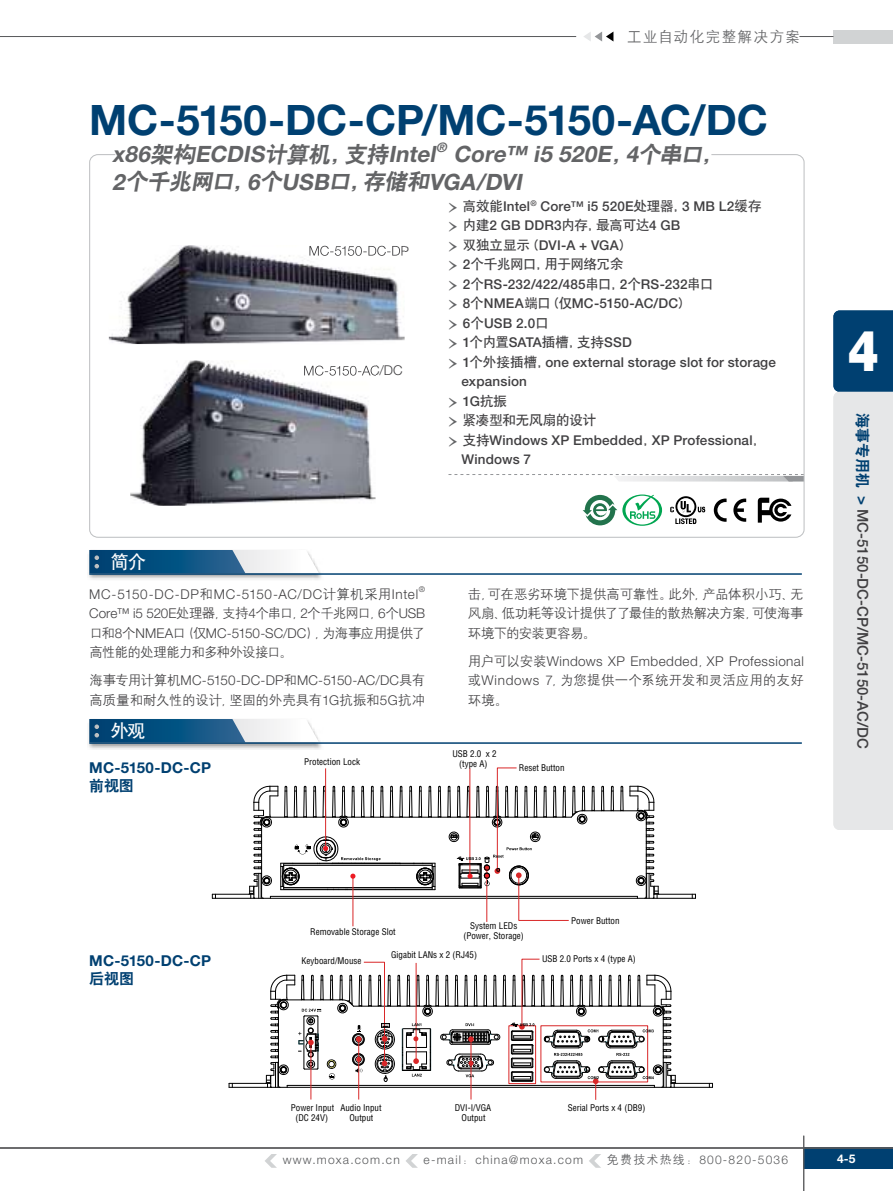
<style>
.page{position:relative;width:893px;height:1191px;background:#fff}
.page>*{position:absolute;margin:0;border:0;box-sizing:border-box;transform-origin:0 0}
.t1{font:900 56.1px "Helvetica";color:#fff;scale:.82 1}
.t2{font:700 42px "Helvetica Neue LT Std";letter-spacing:-.005em;color:#004071}
.t3{font:italic 700 22.5px/27px "Helvetica Neue LT Std";color:#636466}
.t4{font:18px "H Yb 1 gj";color:#fff}
.t5{font:500 15px "Helvetica Neue LT Std";color:#414042}
.t6{font:700 15px "Helvetica Neue LT Std";letter-spacing:.01em;color:#004071}
.t7{font:15px "H Yg 2 gj";letter-spacing:.06em;color:#636466}
.t8{font:15px "H Yb 2 gj";letter-spacing:-.01em;color:#004071}
.t9{font:500 13.5px/19.5px "Helvetica Neue LT Std";letter-spacing:.01em;color:#414042}
.t10{font:300 13.5px "Helvetica Neue LT Std";letter-spacing:.02em;color:#414042}
.t11{font:300 13.5px/19.5px "Helvetica Neue LT Std";color:#414042}
.t12{font:13.5px/19.5px "H Yg 2 gj";letter-spacing:-.03em;color:#414042;text-align:justify}
.t13{font:300 13.5px "Helvetica Neue LT Std";letter-spacing:.05em;color:#414042}
.t14{font:13.5px/19.5px "H Yg 2 gj";letter-spacing:.005em;color:#414042}
.t15{font:13.5px "H Yg 2 gj";letter-spacing:-.01em;color:#414042}
.t16{font:13.5px "H Yb 1 gj";letter-spacing:-.02em;color:#414042}
.t17{font:13.5px "H Yg 2 gj";letter-spacing:-.06em;color:#414042}
.t18{font:italic 700 13.05px "Helvetica Neue LT Std";color:#636466}
.t19{font:300 12px "Helvetica Neue LT Std";letter-spacing:.1em;color:#58595b}
.t20{font:700 12px "Helvetica Neue LT Std";color:#fff}
.t21{font:condensed 9px/9.8px "Helvetica";color:#000;text-align:center}
.t22{font:300 7.8px "Helvetica Neue LT Std";color:#414042}
.s1{font-family:"H Yb 2 gj";font-weight:400}
.s2{font-family:"Garamond Premr Pro";font-weight:400;font-size:27px;color:#636466}
.s3{font-family:"H Yb 1 gj";font-weight:400}
.s4{font-family:"Garamond Premr Pro";font-size:27px;color:#636466}
.s5{font-family:"Helvetica Neue LT Std";font-weight:500}
.s6{font-family:"H Yg 2 gj";font-weight:400}
.s7{font-family:"Helvetica Neue LT Std";font-weight:300}
.s8{font-family:"H Yb 2 gj";font-weight:400;color:#004071}
.s9{font-weight:700;color:#004071}
</style>
<div class="page">
<div style="left:833px;top:30px;width:60px;height:13px;background:#d1d3d4"></div>
<div style="left:804px;top:1147px;width:89px;height:22px;background:#004071"></div>
<hr style="left:799px;top:36px;width:34px;height:1px;background:#58595b">
<svg style="left:584px;top:32px;width:29px;height:10px"></svg>
<hr style="left:0;top:36px;width:576px;height:1px;background:#58595b">
<hr style="left:803px;top:1135px;width:1px;height:56px;background:#5a5b5d">
<hr style="left:0;top:1147px;width:893px;height:1px;background:#58595b">
<svg style="left:265px;top:1154px;width:12px;height:13px"></svg>
<svg style="left:406px;top:1154px;width:12px;height:13px"></svg>
<svg style="left:589px;top:1154px;width:12px;height:13px"></svg>
<svg style="left:833px;top:310px;width:60px;height:520px;background:#c2cdd5"></svg>
<svg style="left:448px;top:474px;width:354px;height:7px"></svg>
<img style="left:88px;top:740px;width:233px;height:9px">
<svg style="left:89px;top:719px;width:230px;height:23px"></svg>
<hr style="left:89px;top:742px;width:713px;height:2px;background:#004071">
<img style="left:88px;top:571px;width:233px;height:9px">
<svg style="left:89px;top:550px;width:230px;height:23px"></svg>
<hr style="left:89px;top:573px;width:713px;height:2px;background:#004071">
<svg style="left:714px;top:498px;width:13px;height:24px"></svg>
<svg style="left:733px;top:498px;width:13px;height:24px"></svg>
<svg style="left:758px;top:497px;width:33px;height:25px"></svg>
<svg style="left:670px;top:496px;width:35px;height:28px"></svg>
<svg style="left:583px;top:494px;width:79px;height:32px"></svg>
<hr style="left:653px;top:898px;width:42px;height:1px;background:#000">
<hr style="left:212px;top:898px;width:51px;height:1px;background:#000">
<hr style="left:263px;top:898px;width:390px;height:1px;background:#000">
<hr style="left:270px;top:896px;width:367px;height:1px;background:#000">
<hr style="left:654px;top:894px;width:41px;height:1px;background:#000">
<hr style="left:212px;top:894px;width:42px;height:1px;background:#000">
<hr style="left:281px;top:889px;width:154px;height:1px;background:#000">
<hr style="left:284px;top:888px;width:148px;height:1px;background:#000">
<hr style="left:284px;top:887px;width:148px;height:1px;background:#000">
<hr style="left:284px;top:865px;width:148px;height:1px;background:#000">
<hr style="left:281px;top:863px;width:154px;height:1px;background:#000">
<hr style="left:267px;top:817px;width:304px;height:1px;background:#000">
<hr style="left:582px;top:810px;width:59px;height:1px;background:#000">
<svg style="left:692px;top:894px;width:4px;height:4px"></svg>
<svg style="left:601px;top:785px;width:3px;height:25px"></svg>
<svg style="left:610px;top:785px;width:4px;height:26px"></svg>
<svg style="left:620px;top:785px;width:40px;height:114px"></svg>
<hr style="left:325px;top:768px;width:1px;height:81px;background:#d92728">
<hr style="left:353px;top:875px;width:1px;height:51px;background:#d92728">
<hr style="left:486px;top:868px;width:1px;height:54px;background:#d92728">
<svg style="left:409px;top:767px;width:186px;height:154px"></svg>
<svg style="left:248px;top:785px;width:155px;height:114px"></svg>
<img style="left:109px;top:245px;width:296px;height:99px">
<img style="left:309px;top:246px;width:96px;height:10px">
<img style="left:130px;top:360px;width:245px;height:146px">
<img style="left:304px;top:365px;width:71px;height:11px">
<hr style="left:670px;top:1087px;width:42px;height:1px;background:#000">
<hr style="left:229px;top:1087px;width:51px;height:1px;background:#000">
<hr style="left:671px;top:1083px;width:41px;height:1px;background:#000">
<hr style="left:229px;top:1083px;width:42px;height:1px;background:#000">
<svg style="left:265px;top:958px;width:412px;height:141px"></svg>
<p class="t7" style="left:627px;top:29px;width:175px">工业自动化完整解决方案</p>
<h2 class="t2" style="left:89px;top:94px;width:680px">MC-5150-DC-CP/MC-5150-AC/DC</h2>
<h3 class="t3" style="left:112px;top:140px;width:329px">x86<span class="s1">架构</span>ECDIS<span class="s1">计算机，支持</span>Intel</h3>
<p class="t18" style="left:436px;top:139px;width:15px">®</p>
<h3 class="t3" style="left:112px;top:140px;width:617px;text-indent:341px">Core™ i5 520E<span class="s1">，</span>4<span class="s1">个串口，<br></span>2<span class="s1">个千兆网口，</span>6<span class="s1">个</span>USB<span class="s1">口，存储和</span>VGA/DVI</h3>
<p class="t9" style="left:446px;top:196px;width:316px"><span class="s2">›</span> <span class="s3">高效能</span>Intel<sup>®</sup> Core™ i5 520E<span class="s3">处理器，</span>3 MB L2<span class="s3">缓存</span><span class="s2">›</span> <span class="s3">内建</span>2 GB DDR3<span class="s3">内存，最高可达</span>4 GB<br><span class="s2">›</span> <span class="s3">双独立显示（</span>DVI-A + VGA<span class="s3">）</span></p>
<p class="t16" style="left:446px;top:258px;width:178px"><span class="s4">›</span> <span class="s5">2</span>个千兆网口，用于网络冗余</p>
<p class="t9" style="left:446px;top:274px;width:268px"><span class="s2">›</span> 2<span class="s3">个</span>RS-232/422/485<span class="s3">串口，</span>2<span class="s3">个</span>RS-232<span class="s3">串口</span></p>
<p class="t9" style="left:446px;top:293px;width:246px"><span class="s2">›</span> 8<span class="s3">个</span>NMEA<span class="s3">端口（仅</span>MC-5150-AC/DC<span class="s3">）</span></p>
<p class="t9" style="left:446px;top:313px;width:103px"><span class="s2">›</span> 6<span class="s3">个</span>USB 2.0<span class="s3">口</span></p>
<p class="t9" style="left:446px;top:332px;width:187px"><span class="s2">›</span> 1<span class="s3">个内置</span>SATA<span class="s3">插槽，支持</span>SSD</p>
<p class="t9" style="left:446px;top:352px;width:331px"><span class="s2">›</span> 1<span class="s3">个外接插槽，</span>one external storage slot for storage</p>
<p class="t9" style="left:462px;top:371px;width:67px">expansion</p>
<p class="t9" style="left:446px;top:391px;width:62px"><span class="s2">›</span> 1G<span class="s3">抗振</span></p>
<p class="t16" style="left:446px;top:414px;width:151px"><span class="s4">›</span> 紧凑型和无风扇的设计</p>
<p class="t9" style="left:461px;top:430px;width:305px;text-indent:-15px"><span class="s2">›</span> <span class="s3">支持</span>Windows XP Embedded<span class="s3">，</span>XP Professional<span class="s3">，<br></span>Windows 7</p>
<h3 class="t4" style="left:111px;top:552px;width:37px">简介</h3>
<p class="t13" style="left:89px;top:585px;width:330px">MC-5150-DC-DP<span class="s6">和</span>MC-5150-AC/DC<span class="s6">计算机采用</span>Intel</p>
<p class="t22" style="left:419px;top:584px;width:8px">®</p>
<p class="t11" style="left:89px;top:603px;width:337px">Core™ i5 520E<span class="s6">处理器，支持</span>4<span class="s6">个串口，</span>2<span class="s6">个千兆网口，</span>6<span class="s6">个</span>USB<span class="s6">口和</span>8<span class="s6">个</span>NMEA<span class="s6">口（仅</span>MC-5150-SC/DC<span class="s6">），为海事应用提供了</span></p>
<p class="t17" style="left:89px;top:645px;width:205px">高性能的处理能力和多种外设接口。</p>
<p class="t10" style="left:89px;top:672px;width:337px"><span class="s6">海事专用计算机</span>MC-5150-DC-DP<span class="s6">和</span>MC-5150-AC/DC<span class="s6">具有</span></p>
<p class="t15" style="left:89px;top:693px;width:337px">高质量和耐久性的设计，坚固的外壳具有<span class="s7">1G</span>抗振和<span class="s7">5G</span>抗冲</p>
<h3 class="t4" style="left:111px;top:721px;width:36px">外观</h3>
<p class="t6" style="left:89px;top:758px;width:123px">MC-5150-DC-CP</p>
<p class="t8" style="left:89px;top:778px;width:46px">前视图</p>
<p class="t21" style="left:304px;top:757px;width:57px">Protection Lock</p>
<p class="t12" style="left:468px;top:584px;width:337px">击，可在恶劣环境下提供高可靠性。此外，产品体积小巧、无风扇、低功耗等设计提供了了最佳的散热解决方案，可使海事环境下的安装更容易。</p>
<p class="t10" style="left:468px;top:652px;width:337px"><span class="s6">用户可以安装</span>Windows XP Embedded<span class="s6">，</span>XP Professional</p>
<p class="t14" style="left:468px;top:670px;width:337px">或<span class="s7">Windows 7</span>，为您提供一个系统开发和灵活应用的友好环境。</p>
<p class="t21" style="left:452px;top:749px;width:46px">USB 2.0 x 2 (type A)</p>
<p class="t21" style="left:519px;top:762px;width:47px">Reset Button</p>
<h1 class="t1" style="left:848px;top:314px;width:39px">4</h1>
<p class="t5" style="left:872px;top:412px;width:338px;rotate:90deg"><span class="s8">海事专用机</span> <span class="s9">&gt;</span> MC-5150-DC-CP/MC-5150-AC/DC</p>
<p class="t6" style="left:89px;top:951px;width:123px">MC-5150-DC-CP</p>
<p class="t8" style="left:89px;top:971px;width:46px">后视图</p>
<p class="t21" style="left:310px;top:926px;width:87px">Removable Storage Slot</p>
<p class="t21" style="left:463px;top:920px;width:62px">System LEDs (Power, Storage)</p>
<p class="t21" style="left:571px;top:915px;width:50px">Power Button</p>
<p class="t21" style="left:301px;top:956px;width:61px">Keyboard/Mouse</p>
<p class="t21" style="left:391px;top:950px;width:87px">Gigabit LANs x 2 (RJ45)</p>
<p class="t21" style="left:542px;top:954px;width:95px">USB 2.0 Ports x 4 (type A)</p>
<p class="t21" style="left:291px;top:1102px;width:45px">Power Input (DC 24V)</p>
<p class="t21" style="left:340px;top:1102px;width:43px">Audio Input<br>Output</p>
<p class="t21" style="left:455px;top:1102px;width:38px">DVI-I/VGA</p>
<p class="t21" style="left:568px;top:1102px;width:79px">Serial Ports x 4 (DB9)</p>
<p class="t21" style="left:461px;top:1112px;width:26px">Output</p>
<p class="t19" style="left:283px;top:1151px;width:119px">www.moxa.com.cn</p>
<p class="t19" style="left:424px;top:1151px;width:161px">e-mail<span class="s6">：</span>china@moxa.com</p>
<p class="t19" style="left:607px;top:1151px;width:183px"><span class="s6">免费技术热线：</span>800-820-5036</p>
<p class="t20" style="left:837px;top:1151px;width:20px">4-5</p>
</div>
